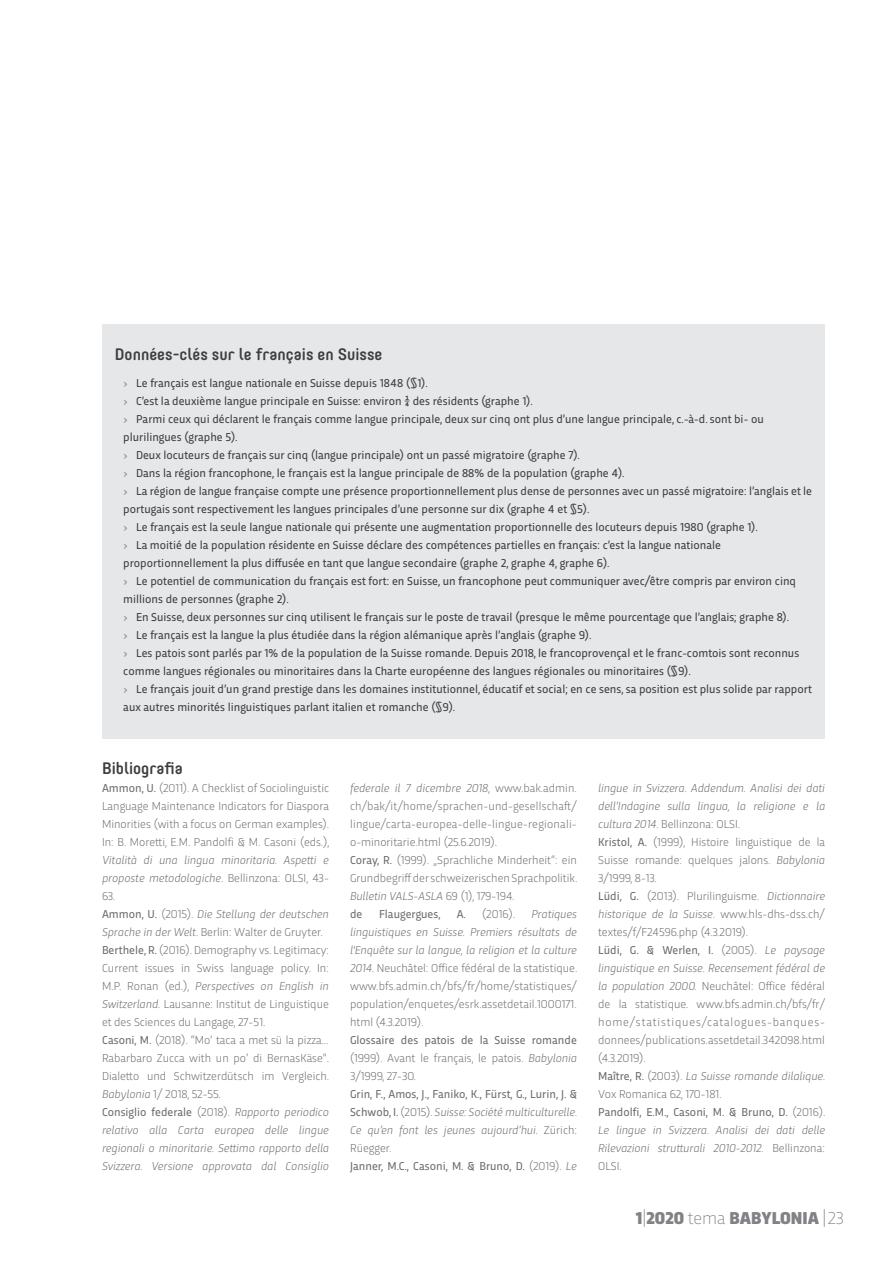
<style>
.page{position:relative;width:893px;height:1263px;background:#fff}
.page>*{position:absolute;margin:0;border:0;box-sizing:border-box;transform-origin:0 0}
.t1{font:900 18px "Trasandina";color:#808285}
.Heading{font:500 16.5px "Core Mellow 55";color:#3e3e3f}
.Bibliografia_-_DX{font:300 12px/18px "Trasandina";color:#6c6d70;text-align:justify}
.t2{font:12px/18px "Trasandina";color:#3e3e3f}
.Bibliografia_-_DX-2{font:italic 300 12px/18px "Trasandina";color:#6c6d70;text-align:justify}
.Bibliografia_-_DX-3{font:12px "Trasandina";color:#6c6d70}
.s1{font-family:"Quiroga Serif Pro";font-weight:700;color:#939598}
.s2{font-weight:400}
.s3{font-style:italic}
.s4{font-weight:400;font-style:normal}
.s5{font-style:normal}
.s6{font-weight:300}
.s7{font-weight:300;font-style:italic}
.s8{font-weight:200}
</style>
<div class="page">
<div style="left:102px;top:324px;width:723px;height:414px;background:#e6e7e9"></div>
<p class="Heading" style="left:115px;top:342px;width:269px">Données-clés sur le français en Suisse</p>
<p class="t2" style="left:123px;top:373px;width:306px"><span class="s1">›</span> Le français est langue nationale en Suisse depuis 1848 (§1).</p>
<p class="t2" style="left:123px;top:391px;width:411px"><span class="s1">›</span> C’est la deuxième langue principale en Suisse: environ ¼ des résidents (graphe 1).</p>
<p class="t2" style="left:123px;top:409px;width:642px"><span class="s1">›</span> Parmi ceux qui déclarent le français comme langue principale, deux sur cinq ont plus d’une langue principale, c.-à-d. sont bi- ou plurilingues (graphe 5).</p>
<p class="t2" style="left:123px;top:445px;width:458px"><span class="s1">›</span> Deux locuteurs de français sur cinq (langue principale) ont un passé migratoire (graphe 7).</p>
<p class="t2" style="left:123px;top:463px;width:503px"><span class="s1">›</span> Dans la région francophone, le français est la langue principale de 88% de la population (graphe 4).</p>
<p class="t2" style="left:123px;top:481px;width:690px"><span class="s1">›</span> La région de langue française compte une présence proportionnellement plus dense de personnes avec un passé migratoire: l’anglais et le portugais sont respectivement les langues principales d’une personne sur dix (graphe 4 et §5).</p>
<p class="t2" style="left:123px;top:517px;width:636px"><span class="s1">›</span> Le français est la seule langue nationale qui présente une augmentation proportionnelle des locuteurs depuis 1980 (graphe 1).</p>
<p class="t2" style="left:123px;top:535px;width:599px"><span class="s1">›</span> La moitié de la population résidente en Suisse déclare des compétences partielles en français: c’est la langue nationale proportionnellement la plus diffusée en tant que langue secondaire (graphe 2, graphe 4, graphe 6).</p>
<p class="t2" style="left:123px;top:571px;width:674px"><span class="s1">›</span> Le potentiel de communication du français est fort: en Suisse, un francophone peut communiquer avec/être compris par environ cinq millions de personnes (graphe 2).</p>
<p class="t2" style="left:123px;top:607px;width:667px"><span class="s1">›</span> En Suisse, deux personnes sur cinq utilisent le français sur le poste de travail (presque le même pourcentage que l’anglais; graphe 8).</p>
<p class="t2" style="left:123px;top:625px;width:470px"><span class="s1">›</span> Le français est la langue la plus étudiée dans la région alémanique après l’anglais (graphe 9).</p>
<p class="t2" style="left:123px;top:643px;width:677px"><span class="s1">›</span> Les patois sont parlés par 1% de la population de la Suisse romande. Depuis 2018, le francoprovençal et le franc-comtois sont reconnus comme langues régionales ou minoritaires dans la Charte européenne des langues régionales ou minoritaires (§9).</p>
<p class="t2" style="left:123px;top:679px;width:690px"><span class="s1">›</span> Le français jouit d’un grand prestige dans les domaines institutionnel, éducatif et social; en ce sens, sa position est plus solide par rapport aux autres minorités linguistiques parlant italien et romanche (§9).</p>
<p class="Heading" style="left:102px;top:756px;width:82px">Bibliografia</p>
<p class="Bibliografia_-_DX" style="left:102px;top:778px;width:229px"><span class="s2">Ammon, U.</span> (2011). A Checklist of Sociolinguistic Language Maintenance Indicators for Diaspora Minorities (with a focus on German examples).<br>In: B. Moretti, E.M. Pandolfi &amp; M. Casoni (eds.), <span class="s3">Vitalità di una lingua minoritaria. Aspetti e proposte metodologiche</span>. Bellinzona: OLSI, 43- 63.</p>
<p class="Bibliografia_-_DX-2" style="left:102px;top:904px;width:228px"><span class="s4">Ammon, U.</span> <span class="s5">(2015).</span> Die Stellung der deutschen<br>Sprache in der Welt<span class="s5">. Berlin: Walter de Gruyter.</span></p>
<p class="Bibliografia_-_DX" style="left:102px;top:940px;width:228px"><span class="s2">Berthele, R.</span> (2016). Demography vs. Legitimacy:<br>Current issues in Swiss language policy. In:<br>M.P. Ronan (ed.), <span class="s3">Perspectives on English in Switzerland.</span> Lausanne: Institut de Linguistique et des Sciences du Langage, 27-51.</p>
<p class="Bibliografia_-_DX" style="left:102px;top:1030px;width:229px"><span class="s2">Casoni, M.</span> (2018). “Mo’ taca a met sü la pizza… Rabarbaro Zucca with un po’ di BernasKäse”.<br>Dialetto und Schwitzerdütsch im Vergleich.<br><span class="s3">Babylonia</span> 1/ 2018, 52-55.</p>
<p class="Bibliografia_-_DX-2" style="left:102px;top:1102px;width:229px"><span class="s4">Consiglio federale</span> <span class="s5">(2018).</span> Rapporto periodico relativo alla Carta europea delle lingue regionali o minoritarie. Settimo rapporto della Svizzera. Versione approvata dal Consiglio</p>
<p class="Bibliografia_-_DX" style="left:350px;top:778px;width:228px"><span class="s3">federale il 7 dicembre 2018</span>, www.bak.admin. ch/bak/it/home/sprachen-und-gesellschaft/ lingue/carta-europea-delle-lingue-regionali&shy;o-minoritarie.html (25.6.2019).</p>
<p class="Bibliografia_-_DX" style="left:350px;top:850px;width:229px"><span class="s2">Coray, R.</span> (1999). „Sprachliche Minderheit“: ein Grundbegriff der schweizerischen Sprachpolitik.<br><span class="s3">Bulletin VALS-ASLA</span> 69 (1), 179-194.</p>
<p class="Bibliografia_-_DX-3" style="left:350px;top:905px;width:14px">de</p>
<p class="Bibliografia_-_DX-3" style="left:379px;top:905px;width:63px">Flaugergues,</p>
<p class="Bibliografia_-_DX" style="left:457px;top:904px;width:60px"><span class="s2">A.</span> (2016).</p>
<p class="Bibliografia_-_DX" style="left:350px;top:904px;width:229px;text-indent:181px"><span class="s3">Pratiques linguistiques en Suisse. Premiers résultats de l'Enquête sur la langue, la religion et la culture 2014</span>. Neuchâtel: Office fédéral de la statistique. www.bfs.admin.ch/bfs/fr/home/statistiques/ population/enquetes/esrk.assetdetail.1000171. html (4.3.2019).</p>
<p class="Bibliografia_-_DX" style="left:350px;top:1030px;width:228px"><span class="s2">Glossaire des patois de la Suisse romande </span>(1999). Avant le français, le patois. <span class="s3">Babylonia </span>3/1999, 27-30.</p>
<p class="Bibliografia_-_DX-2" style="left:350px;top:1084px;width:229px"><span class="s4">Grin, F., Amos, J., Faniko, K., Fürst, G., Lurin, J. &amp; Schwob, I.</span> <span class="s5">(2015).</span> Suisse: Société multiculturelle.<br>Ce qu’en font les jeunes aujourd’hui. <span class="s5">Zürich:<br>Rüegger.</span></p>
<p class="Bibliografia_-_DX-3" style="left:350px;top:1157px;width:228px">Janner, M.C., Casoni, M. &amp; Bruno, D. <span class="s6">(2019).</span> <span class="s7">Le</span></p>
<p class="Bibliografia_-_DX-2" style="left:598px;top:778px;width:229px">lingue in Svizzera. Addendum. Analisi dei dati dell’Indagine sulla lingua, la religione e la cultura 2014<span class="s5">. Bellinzona: OLSI.</span></p>
<p class="Bibliografia_-_DX" style="left:598px;top:832px;width:228px"><span class="s2">Kristol, A.</span> (1999), Histoire linguistique de la Suisse romande: quelques jalons. <span class="s3">Babylonia </span>3/1999, 8-13.</p>
<p class="Bibliografia_-_DX" style="left:598px;top:886px;width:228px"><span class="s2">Lüdi, G.</span> (2013). Plurilinguisme. <span class="s3">Dictionnaire historique de la Suisse</span>. www.hls-dhs-dss.ch/ textes/f/F24596.php (4.3.2019).</p>
<p class="Bibliografia_-_DX" style="left:598px;top:940px;width:228px"><span class="s2">Lüdi, G. &amp; Werlen, I.</span> (2005). <span class="s3">Le paysage linguistique en Suisse. Recensement fédéral de la population 2000.</span> Neuchâtel: Office fédéral de la statistique. www.bfs.admin.ch/bfs/fr/ home/statistiques/catalogues-banques&shy;donnees/publications.assetdetail.342098.html (4.3.2019).</p>
<p class="Bibliografia_-_DX" style="left:598px;top:1066px;width:229px"><span class="s2">Maître, R.</span> (2003). <span class="s3">La Suisse romande dilalique.<br></span>Vox Romanica 62, 170-181.</p>
<p class="Bibliografia_-_DX-2" style="left:598px;top:1102px;width:229px"><span class="s4">Pandolfi, E.M., Casoni, M. &amp; Bruno, D.</span> <span class="s5">(2016).<br></span>Le lingue in Svizzera. Analisi dei dati delle Rilevazioni strutturali 2010-2012. <span class="s5">Bellinzona:<br>OLSI.</span></p>
<h1 class="t1" style="left:636px;top:1205px;width:210px">1<span class="s8">|</span>2020 <span class="s8">tema</span> BABYLONIA <span class="s8">| 23</span></h1>
</div>
